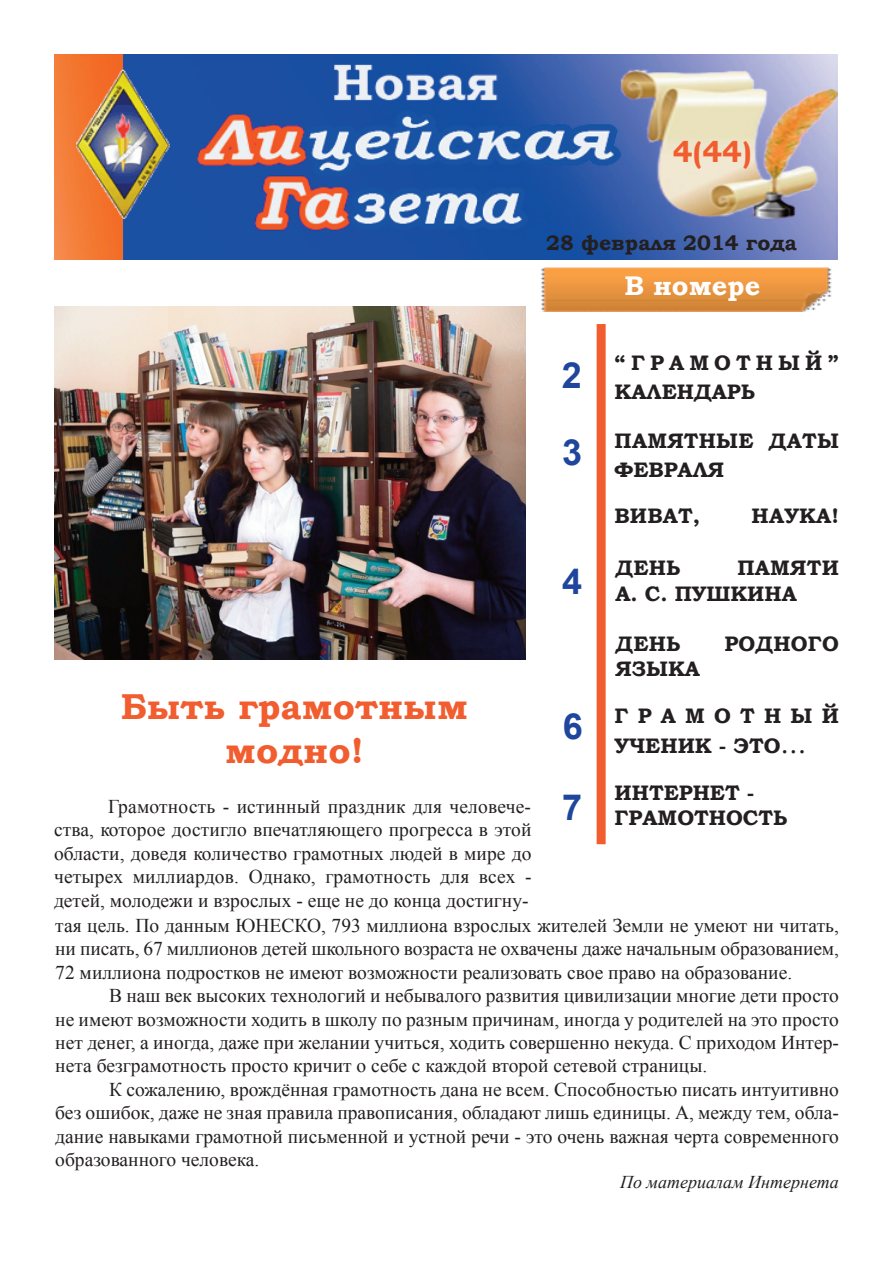
<style>
.page{position:relative;width:893px;height:1263px;background:#fff}
.page>*{position:absolute;margin:0;border:0;box-sizing:border-box;transform-origin:0 0}
.t1{font:700 36px/43.2px "Bookman Old Style";color:#f15d2f;text-align:center}
.t2{font:700 36px "Arial";color:#1f469d}
.t3{font:700 30px "Bookman Old Style";color:#f15d2f}
.t4{font:700 27px "Bookman Old Style";color:#fff}
.t5{font:700 21px/25.2px "Bookman Old Style";color:#231f20}
.t6{font:700 21px/29.5px "Bookman Old Style";letter-spacing:.44em;color:#231f20}
.t7{font:700 21px/29.5px "Bookman Old Style";letter-spacing:.12em;color:#231f20}
.t8{font:19.5px/23.4px "Times New Roman";color:#231f20;text-align:justify}
.t9{font:italic 18px "Times New Roman";color:#231f20}
.s1{font-weight:400;font-size:27px}
</style>
<div class="page">
<img style="left:54px;top:54px;width:783px;height:205px">
<img style="left:541px;top:267px;width:291px;height:44px">
<div style="left:597px;top:324px;width:9px;height:520px;background:#f15d2f"></div>
<img style="left:54px;top:306px;width:471px;height:353px">
<h2 class="t3" style="left:673px;top:133px;width:80px">4(44)</h2>
<p class="t5" style="left:546px;top:230px;width:252px">28 февраля 2014 года</p>
<h3 class="t4" style="left:624px;top:270px;width:138px">В номере</h3>
<h1 class="t2" style="left:562px;top:355px;width:22px">2</h1>
<h1 class="t2" style="left:562px;top:432px;width:22px">3</h1>
<h1 class="t2" style="left:562px;top:561px;width:22px">4</h1>
<h1 class="t1" style="left:121px;top:685px;width:349px">Быть грамотным модно!</h1>
<p class="t8" style="left:54px;top:795px;width:479px;text-indent:54px">Грамотность - истинный праздник для человече&shy;ства, которое достигло впечатляющего прогресса в этой области, доведя количество грамотных людей в мире до четырех миллиардов. Однако, грамотность для всех - детей, молодежи и взрослых - еще не до конца достигну-</p>
<h1 class="t2" style="left:563px;top:706px;width:22px">6</h1>
<h1 class="t2" style="left:562px;top:787px;width:22px">7</h1>
<p class="t7" style="left:615px;top:347px;width:226px">“ГРАМОТНЫЙ”<br>КАЛЕНДАРЬ</p>
<p class="t5" style="left:615px;top:426px;width:226px;line-height:29.5px">ПАМЯТНЫЕ ДАТЫ<br>ФЕВРАЛЯ</p>
<p class="t5" style="left:615px;top:503px;width:87px">ВИВАТ,</p>
<p class="t5" style="left:752px;top:503px;width:89px">НАУКА!</p>
<p class="t5" style="left:615px;top:555px;width:225px;text-indent:122px">ПАМЯТИ<br>А. С. ПУШКИНА</p>
<p class="t5" style="left:615px;top:631px;width:66px">ДЕНЬ</p>
<p class="t5" style="left:724px;top:631px;width:116px">РОДНОГО</p>
<p class="t5" style="left:615px;top:656px;width:86px">ЯЗЫКА</p>
<p class="t5" style="left:615px;top:555px;width:66px">ДЕНЬ</p>
<p class="t6" style="left:615px;top:701px;width:226px">ГРАМОТНЫЙ<br>УЧЕНИК - ЭТО<span class="s1">...</span></p>
<p class="t5" style="left:615px;top:779px;width:174px">ИНТЕРНЕТ -<br>ГРАМОТНОСТЬ</p>
<p class="t8" style="left:55px;top:914px;width:785px">тая цель. По данным ЮНЕСКО, 793 миллиона взрослых жителей Земли не умеют ни читать, ни писать, 67 миллионов детей школьного возраста не охвачены даже начальным образованием, 72 миллиона подростков не имеют возможности реализовать свое право на образование.</p>
<p class="t8" style="left:55px;top:984px;width:785px;text-indent:54px">В наш век высоких технологий и небывалого развития цивилизации многие дети просто не имеют возможности ходить в школу по разным причинам, иногда у родителей на это просто нет денег, а иногда, даже при желании учиться, ходить совершенно некуда. С приходом Интер&shy;нета безграмотность просто кричит о себе с каждой второй сетевой страницы.</p>
<p class="t8" style="left:55px;top:1077px;width:785px;text-indent:54px">К сожалению, врождённая грамотность дана не всем. Способностью писать интуитивно без ошибок, даже не зная правила правописания, обладают лишь единицы. А, между тем, обла&shy;дание навыками грамотной письменной и устной речи - это очень важная черта современного образованного человека.</p>
<p class="t9" style="left:620px;top:1172px;width:220px">По материалам Интернета</p>
</div>
